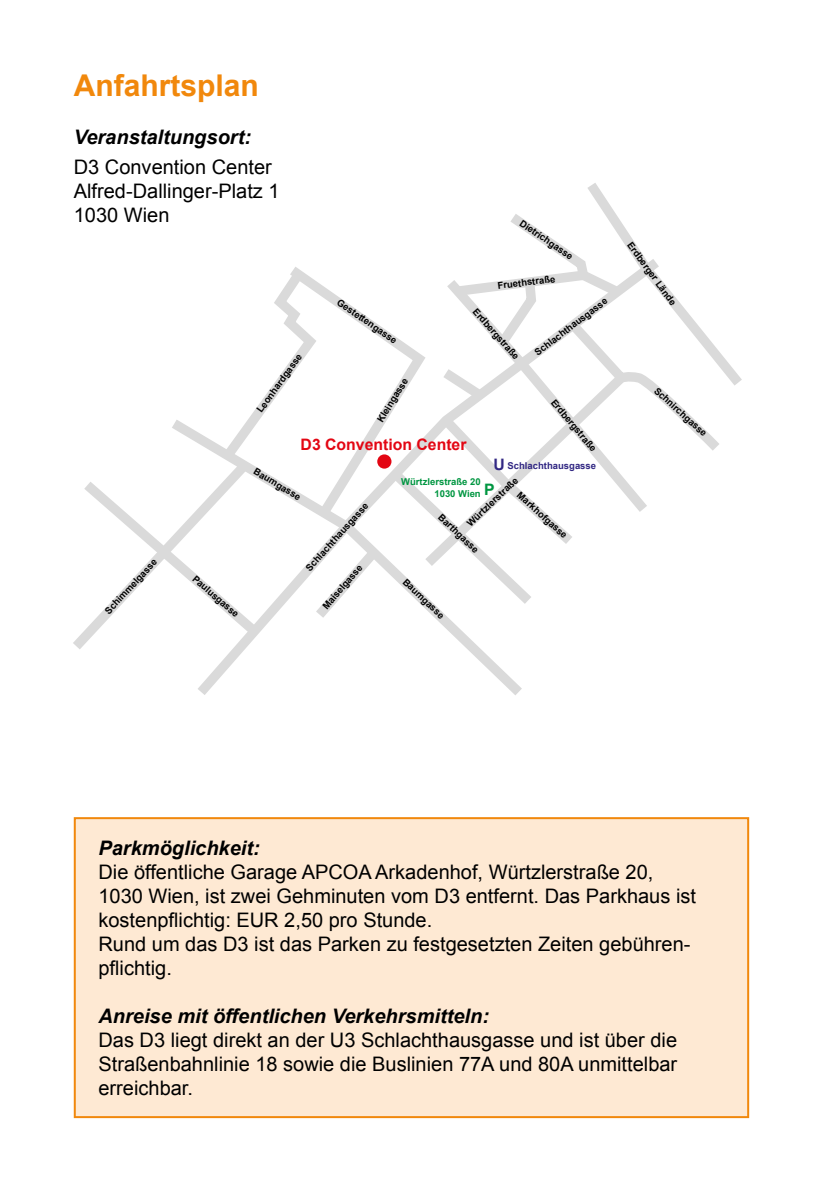
<style>
.page{position:relative;width:840px;height:1191px;background:#fff}
.page>*{position:absolute;margin:0;border:0;box-sizing:border-box;transform-origin:0 0}
.t1{font:700 30px "Arial";color:#f1880c}
.t2{font:20px/24px "Arial";color:#000}
.t3{font:italic 700 20px "Arial";color:#000}
.t4{font:700 15.8px "Arial";color:#e30613}
.t5{font:700 15.8px "Arial";color:#312783}
.t6{font:700 15.8px "Arial";color:#009641}
.t7{font:700 9.4px "Arial";color:#000}
.t8{font:700 9.4px/11.4px "Arial";color:#009641;text-align:right}
.t9{font:700 9.4px "Arial";color:#312783}
</style>
<div class="page">
<div style="left:75px;top:818px;width:672px;height:299px;background:#fee9d3"></div>
<div style="left:74px;top:817px;width:674px;height:301px;border:2px solid #f1880c"></div>
<svg style="left:198px;top:659px;width:324px;height:36px"></svg>
<svg style="left:73px;top:183px;width:669px;height:476px"></svg>
<div style="left:377px;top:454px;width:14px;height:14px;background:#e30613;border-radius:50%"></div>
<h1 class="t1" style="left:74px;top:65px;width:187px">Anfahrtsplan</h1>
<p class="t3" style="left:74px;top:124px;width:179px">Veranstaltungsort:</p>
<p class="t2" style="left:74px;top:155px;width:207px">D3 Convention Center<br>Alfred-Dallinger-Platz 1<br>1030 Wien</p>
<p class="t7" style="left:524px;top:217px;width:64px;rotate:34deg">Dietrichgasse</p>
<p class="t7" style="left:496px;top:279px;width:59px;rotate:-7deg">Fruethstraße</p>
<p class="t7" style="left:102px;top:608px;width:73px;rotate:-47deg">Schimmelgasse</p>
<p class="t7" style="left:198px;top:572px;width:59px;rotate:41deg">Paulusgasse</p>
<p class="t7" style="left:254px;top:408px;width:71px;rotate:-54deg">Leonhardgasse</p>
<p class="t7" style="left:341px;top:296px;width:72px;rotate:35deg">Gestettengasse</p>
<p class="t7" style="left:374px;top:418px;width:51px;rotate:-59deg">Kleingasse</p>
<p class="t7" style="left:479px;top:305px;width:66px;rotate:49deg">Erdbergstraße</p>
<p class="t4" style="left:300px;top:434px;width:167px">D3 Convention Center</p>
<p class="t7" style="left:531px;top:348px;width:90px;rotate:-37deg">Schlachthausgasse</p>
<p class="t7" style="left:557px;top:396px;width:66px;rotate:50deg">Erdbergstraße</p>
<p class="t7" style="left:257px;top:465px;width:55px;rotate:31deg">Baumgasse</p>
<p class="t7" style="left:302px;top:565px;width:90px;rotate:-48deg">Schlachthausgasse</p>
<p class="t7" style="left:319px;top:604px;width:57px;rotate:-50deg">Maiselgasse</p>
<p class="t5" style="left:493px;top:454px;width:13px">U</p>
<p class="t9" style="left:507px;top:459px;width:90px">Schlachthausgasse</p>
<p class="t7" style="left:464px;top:520px;width:68px;rotate:-44deg">Würtzlerstraße</p>
<p class="t8" style="left:401px;top:476px;width:81px">Würtzlerstraße 20<br>1030 Wien</p>
<p class="t6" style="left:484px;top:479px;width:12px">P</p>
<p class="t7" style="left:522px;top:489px;width:65px;rotate:42deg">Markhofgasse</p>
<p class="t7" style="left:444px;top:511px;width:53px;rotate:43deg">Barthgasse</p>
<p class="t7" style="left:408px;top:576px;width:55px;rotate:43deg">Baumgasse</p>
<p class="t7" style="left:634px;top:239px;width:77px;rotate:54deg">Erdberger Lände</p>
<p class="t7" style="left:659px;top:384px;width:69px;rotate:42deg">Schnirchgasse</p>
<p class="t3" style="left:98px;top:834px;width:163px">Parkmöglichkeit:</p>
<p class="t2" style="left:98px;top:860px;width:598px">Die öffentliche Garage APCOA Arkadenhof, Würtzlerstraße 20, 1030 Wien, ist zwei Gehminuten vom D3 entfernt. Das Parkhaus ist kostenpflichtig: EUR 2,50 pro Stunde.<br>Rund um das D3 ist das Parken zu festgesetzten Zeiten gebühren&shy;pflichtig.</p>
<p class="t3" style="left:98px;top:1002px;width:392px">Anreise mit öffentlichen Verkehrsmitteln:</p>
<p class="t2" style="left:98px;top:1028px;width:580px;text-align:justify">Das D3 liegt direkt an der U3 Schlachthausgasse und ist über die Straßenbahnlinie 18 sowie die Buslinien 77A und 80A unmittelbar erreichbar.</p>
</div>
